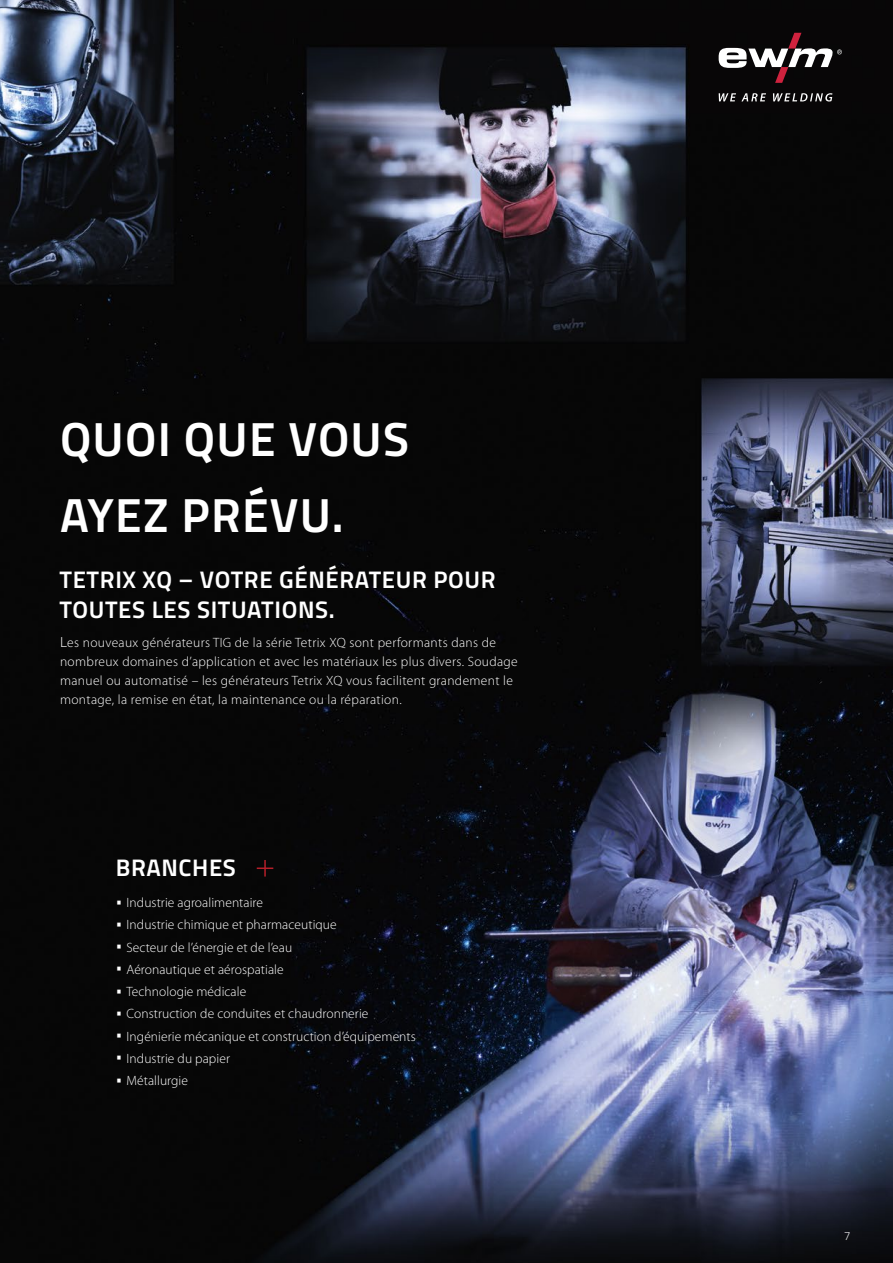
<style>
.page{position:relative;width:893px;height:1263px;background:#fff}
.page>*{position:absolute;margin:0;border:0;box-sizing:border-box;transform-origin:0 0}
.t1{font:700 48px/76.5px "Titillium Text";letter-spacing:.025em;color:#fff}
.t2{font:700 24px/30px "Titillium Text";letter-spacing:.025em;color:#fff}
.t3{font:300 13.5px/19.2px "Myriad Pro";letter-spacing:.01em;color:#fff}
.t4{font:300 12px "Titillium Text";color:#fff}
.s1{font-family:"Titillium Text";font-size:14.25px}
.s2{font-family:"Titillium Text"}
</style>
<div class="page">
<img style="left:0;top:0;width:893px;height:1263px">
<svg style="left:719px;top:93px;width:113px;height:9px"></svg>
<svg style="left:719px;top:33px;width:123px;height:50px"></svg>
<svg style="left:257px;top:860px;width:16px;height:16px"></svg>
<h1 class="t1" style="left:60px;top:398px;width:351px">QUOI QUE VOUS<br>AYEZ PRÉVU.</h1>
<h2 class="t2" style="left:60px;top:564px;width:438px">TETRIX XQ – VOTRE GÉNÉRATEUR POUR<br>TOUTES LES SITUATIONS.</h2>
<p class="t3" style="left:60px;top:633px;width:459px"><span class="s1">L</span>es nouveaux générateurs TIG de la série Tetrix XQ sont performants dans de nombreux domaines d’application et avec les matériaux les plus divers. Soudage manuel ou automatisé – les générateurs Tetrix XQ vous facilitent grandement le montage, la remise en état, la maintenance ou la réparation.</p>
<h2 class="t2" style="left:116px;top:852px;width:122px">BRANCHES</h2>
<p class="t3" style="left:116px;top:893px;width:149px"><span class="s2">•</span> Industrie agroalimentaire</p>
<p class="t3" style="left:116px;top:915px;width:222px"><span class="s2">•</span> Industrie chimique et pharmaceutique</p>
<p class="t3" style="left:116px;top:938px;width:178px"><span class="s2">•</span> Secteur de l’énergie et de l’eau</p>
<p class="t3" style="left:116px;top:960px;width:169px"><span class="s2">•</span> Aéronautique et aérospatiale</p>
<p class="t3" style="left:116px;top:982px;width:132px"><span class="s2">•</span> Technologie médicale</p>
<p class="t3" style="left:116px;top:1004px;width:254px"><span class="s2">•</span> Construction de conduites et chaudronnerie</p>
<p class="t3" style="left:116px;top:1027px;width:301px"><span class="s2">•</span> Ingénierie mécanique et construction d’équipements</p>
<p class="t3" style="left:116px;top:1049px;width:116px"><span class="s2">•</span> Industrie du papier</p>
<p class="t3" style="left:116px;top:1071px;width:74px"><span class="s2">•</span> Métallurgie</p>
<p class="t4" style="left:844px;top:1227px;width:8px">7</p>
</div>
